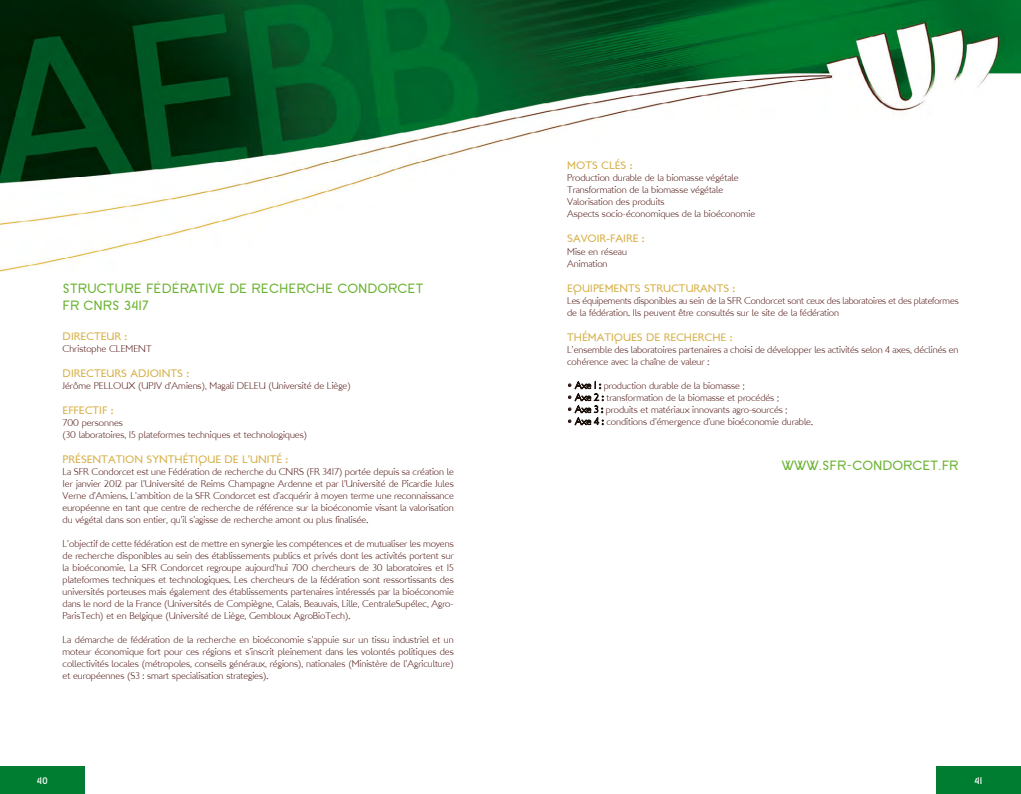
<style>
.page{position:relative;width:1021px;height:794px;background:#fff}
.page>*{position:absolute;margin:0;border:0;box-sizing:border-box;transform-origin:0 0}
.t1{font:14px/16.8px "SF New Republic SC";color:#69b230}
.t2{font:11px "London Between";color:#d6b048}
.t3{font:10px/12px "London MM";color:#450500}
.t4{font:700 10px "SF New Republic";color:#fff}
</style>
<div class="page">
<div style="left:0;top:766px;width:85px;height:28px;background:#007d31"></div>
<div style="left:935px;top:766px;width:85px;height:28px;background:#007d31"></div>
<img style="left:0;top:0;width:1020px;height:272px">
<h1 class="t1" style="left:63px;top:280px;width:362px">STRUCTURE FÉDÉRATIVE DE RECHERCHE CONDORCET<br>FR CNRS 3417</h1>
<p class="t2" style="left:63px;top:329px;width:66px">DIRECTEUR :</p>
<p class="t3" style="left:63px;top:343px;width:90px">Christophe CLEMENT</p>
<p class="t2" style="left:63px;top:366px;width:128px">DIRECTEURS ADJOINTS :</p>
<p class="t3" style="left:63px;top:380px;width:289px">Jérôme PELLOUX (UPJV d’Amiens), Magali DELEU (Université de Liège)</p>
<p class="t2" style="left:63px;top:403px;width:52px">EFFECTIF :</p>
<p class="t3" style="left:63px;top:417px;width:246px">700 personnes<br>(30 laboratoires, 15 plateformes techniques et technologiques)</p>
<p class="t2" style="left:63px;top:452px;width:227px">PRÉSENTATION SYNTHÉTIQUE DE L’UNITÉ :</p>
<p class="t3" style="left:63px;top:466px;width:393px;text-align:justify">La SFR Condorcet est une Fédération de recherche du CNRS (FR 3417) portée depuis sa création le 1er janvier 2012 par l’Université de Reims Champagne Ardenne et par l’Université de Picardie Jules Verne d’Amiens. L’ambition de la SFR Condorcet est d’acquérir à moyen terme une reconnaissance européenne en tant que centre de recherche de référence sur la bioéconomie visant la valorisation du végétal dans son entier, qu’il s’agisse de recherche amont ou plus finalisée.</p>
<p class="t3" style="left:63px;top:538px;width:392px;text-align:justify">L’objectif de cette fédération est de mettre en synergie les compétences et de mutualiser les moyens de recherche disponibles au sein des établissements publics et privés dont les activités portent sur la bioéconomie. La SFR Condorcet regroupe aujourd’hui 700 chercheurs de 30 laboratoires et 15 plateformes techniques et technologiques. Les chercheurs de la fédération sont ressortissants des universités porteuses mais également des établissements partenaires intéressés par la bioéconomie dans le nord de la France (Universités de Compiègne, Calais, Beauvais, Lille, CentraleSupélec, Agro-ParisTech) et en Belgique (Université de Liège, Gembloux AgroBioTech).</p>
<p class="t3" style="left:63px;top:634px;width:392px;text-align:justify">La démarche de fédération de la recherche en bioéconomie s’appuie sur un tissu industriel et un moteur économique fort pour ces régions et s’inscrit pleinement dans les volontés politiques des collectivités locales (métropoles, conseils généraux, régions), nationales (Ministère de l’Agriculture) et européennes (S3 : smart specialisation strategies).</p>
<p class="t2" style="left:567px;top:159px;width:67px">MOTS CLÉS :</p>
<p class="t3" style="left:567px;top:172px;width:189px">Production durable de la biomasse végétale Transformation de la biomasse végétale Valorisation des produits<br>Aspects socio-économiques de la bioéconomie</p>
<p class="t2" style="left:567px;top:232px;width:79px">SAVOIR-FAIRE :</p>
<p class="t3" style="left:567px;top:245px;width:61px">Mise en réseau<br>Animation</p>
<p class="t2" style="left:567px;top:281px;width:169px">EQUIPEMENTS STRUCTURANTS :</p>
<p class="t3" style="left:567px;top:294px;width:393px">Les équipements disponibles au sein de la SFR Condorcet sont ceux des laboratoires et des plateformes de la fédération. Ils peuvent être consultés sur le site de la fédération</p>
<p class="t2" style="left:567px;top:330px;width:167px">THÉMATIQUES DE RECHERCHE :</p>
<p class="t3" style="left:567px;top:343px;width:393px">L’ensemble des laboratoires partenaires a choisi de développer les activités selon 4 axes, déclinés en cohérence avec la chaîne de valeur :</p>
<p class="t3" style="left:567px;top:379px;width:179px">• Axe 1 : production durable de la biomasse ;</p>
<p class="t3" style="left:567px;top:391px;width:213px">• Axe 2 : transformation de la biomasse et procédés ;</p>
<p class="t3" style="left:567px;top:403px;width:222px">• Axe 3 : produits et matériaux innovants agro-sourcés ;</p>
<p class="t3" style="left:567px;top:415px;width:247px">• Axe 4 : conditions d’émergence d’une bioéconomie durable.</p>
<h1 class="t1" style="left:781px;top:456px;width:178px">WWW.SFR-CONDORCET.FR</h1>
<p class="t4" style="left:37px;top:775px;width:12px">40</p>
<p class="t4" style="left:974px;top:775px;width:9px">41</p>
</div>
